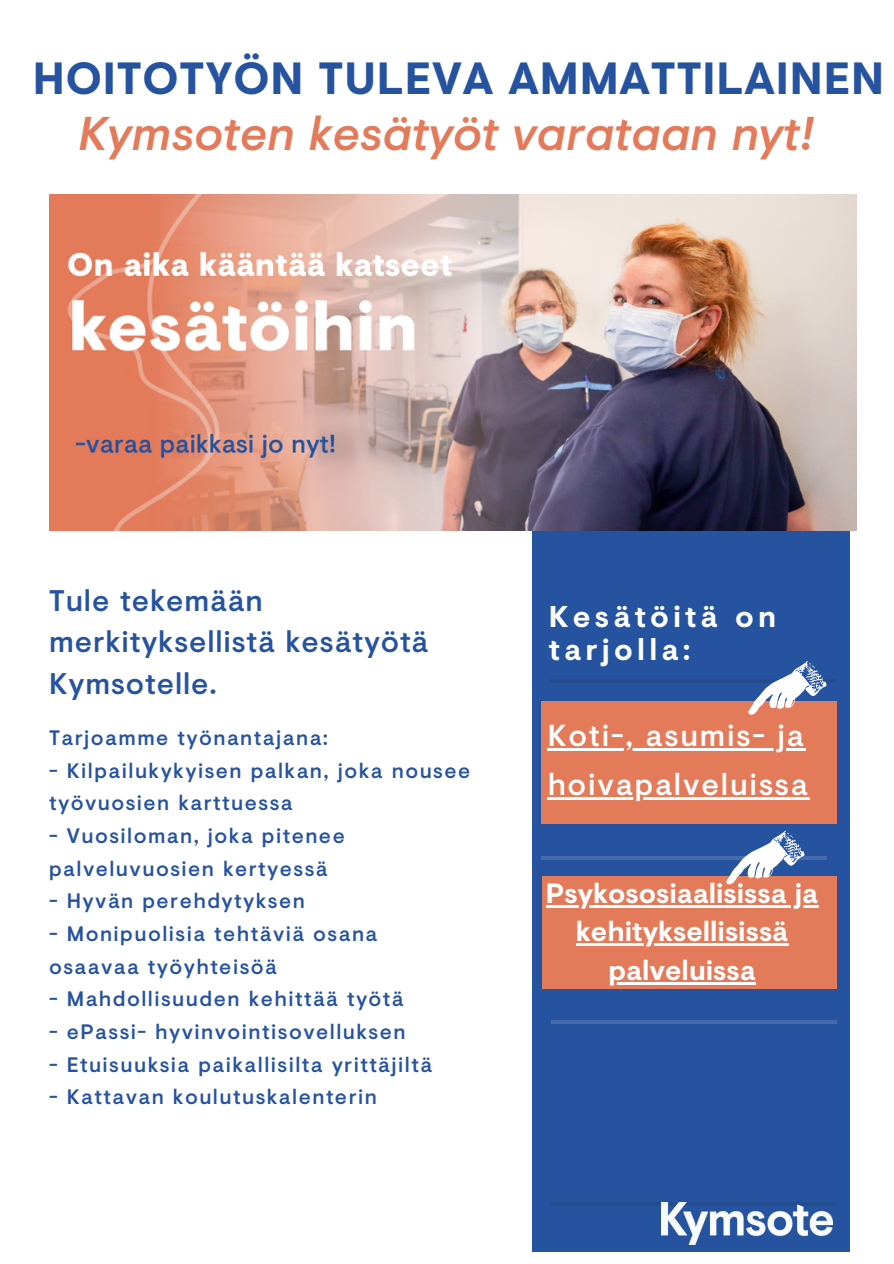
<style>
.page{position:relative;width:894px;height:1264px;background:#fff}
.page>*{position:absolute;margin:0;border:0;box-sizing:border-box;transform-origin:0 0}
.t1{font:italic 500 47.25px "Visuelt";color:#e37b5b}
.t2{font:700 45px "Visuelt";letter-spacing:.02em;color:#26539f}
.t3{font:500 30.45px/48.4px "Visuelt";letter-spacing:.06em;color:#fff}
.t4{font:700 30px/33.8px "Visuelt";letter-spacing:.14em;color:#fff}
.t5{font:500 29.85px/41.7px "Visuelt";letter-spacing:.03em;color:#26539f}
.t6{font:700 27.75px/38.2px "Visuelt";color:#fff;text-align:center}
.t7{font:500 20.85px/32.7px "Visuelt";letter-spacing:.07em;color:#26539f}
</style>
<div class="page">
<div style="left:532px;top:501px;width:317px;height:750px;background:#26539f"></div>
<hr style="left:541px;top:856px;width:285px;height:3px;background:#fff">
<hr style="left:551px;top:1020px;width:285px;height:4px;background:#456bac">
<hr style="left:550px;top:1202px;width:285px;height:4px;background:#244c8e">
<hr style="left:550px;top:679px;width:285px;height:3px;background:#1d252c">
<img style="left:49px;top:194px;width:806px;height:336px">
<div style="left:541px;top:701px;width:295px;height:122px;background:#e37b5b"></div>
<div style="left:542px;top:876px;width:294px;height:113px;background:#e37b5b"></div>
<svg style="left:725px;top:830px;width:79px;height:55px"></svg>
<svg style="left:747px;top:661px;width:79px;height:54px"></svg>
<img style="left:661px;top:1202px;width:171px;height:42px">
<hr style="left:547px;top:748px;width:258px;height:2px;background:#fff">
<hr style="left:547px;top:797px;width:262px;height:2px;background:#fff">
<hr style="left:546px;top:905px;width:271px;height:2px;background:#fff">
<hr style="left:575px;top:943px;width:212px;height:2px;background:#fff">
<hr style="left:608px;top:981px;width:147px;height:3px;background:#fff">
<p class="t2" style="left:33px;top:44px;width:852px">HOITOTYÖN TULEVA AMMATTILAINEN</p>
<p class="t1" style="left:79px;top:98px;width:737px">Kymsoten kesätyöt varataan nyt!</p>
<p class="t5" style="left:49px;top:578px;width:380px">Tule tekemään merkityksellistä kesätyötä<br>Kymsotelle.</p>
<p class="t7" style="left:49px;top:720px;width:280px">Tarjoamme työnantajana:</p>
<p class="t7" style="left:49px;top:753px;width:422px">- Kilpailukykyisen palkan, joka nousee työvuosien karttuessa</p>
<p class="t7" style="left:49px;top:818px;width:297px">- Vuosiloman, joka pitenee palveluvuosien kertyessä</p>
<p class="t7" style="left:49px;top:884px;width:257px">- Hyvän perehdytyksen</p>
<p class="t7" style="left:49px;top:916px;width:330px">- Monipuolisia tehtäviä osana osaavaa työyhteisöä</p>
<p class="t7" style="left:49px;top:982px;width:356px">- Mahdollisuuden kehittää työtä</p>
<p class="t7" style="left:49px;top:1014px;width:358px">- ePassi- hyvinvointisovelluksen</p>
<p class="t7" style="left:49px;top:1047px;width:384px">- Etuisuuksia paikallisilta yrittäjiltä</p>
<p class="t7" style="left:49px;top:1080px;width:329px">- Kattavan koulutuskalenterin</p>
<p class="t4" style="left:548px;top:598px;width:229px">Kesätöitä on tarjolla:</p>
<p class="t3" style="left:547px;top:710px;width:262px">Koti-, asumis- ja hoivapalveluissa</p>
<p class="t6" style="left:546px;top:873px;width:273px">Psykososiaalisissa ja kehityksellisissä palveluissa</p>
</div>
